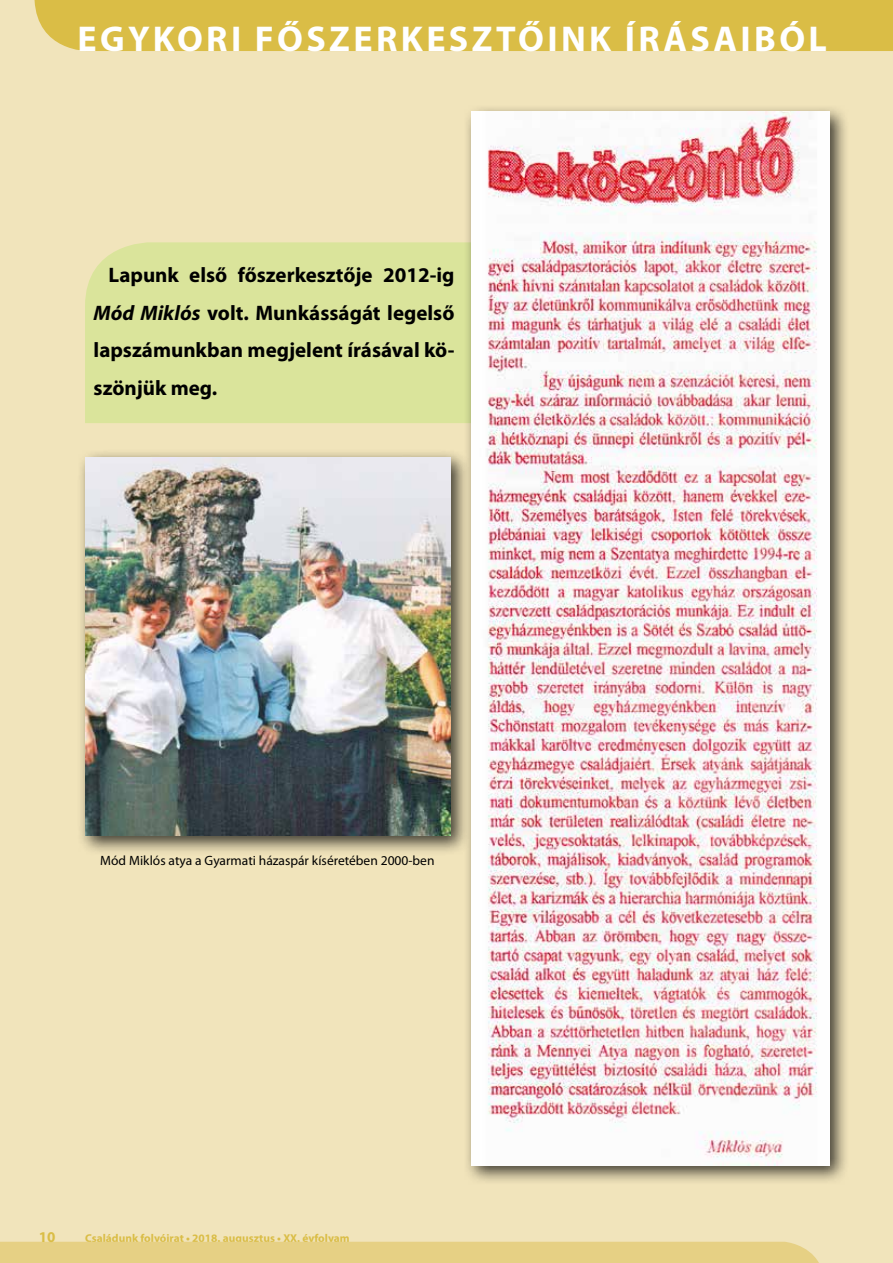
<style>
.page{position:relative;width:893px;height:1263px;background:#f1e4bb}
.page>*{position:absolute;margin:0;border:0;box-sizing:border-box;transform-origin:0 0}
.t1{font:700 36px "Myriad Pro";letter-spacing:.095em;color:#fff}
.t2{font:700 21px/37.5px "Myriad Pro";color:#000;text-align:justify}
.t3{font:700 15px "Myriad Pro";color:#dabd46}
.t4{font:13.5px "Myriad Pro";color:#000}
.t5{font:700 11.4px "Myriad Pro";color:#dabd46}
.s1{font-style:italic}
</style>
<div class="page">
<div style="left:0;top:1242px;width:819px;height:21px;background:#e6d084"></div>
<div style="left:35px;top:0;width:858px;height:51px;background:#dabd46"></div>
<div style="left:85px;top:242px;width:378px;height:181px;background:#dae49b"></div>
<div style="left:463px;top:103px;width:386px;height:1082px;background:#000;opacity:.75"></div>
<img style="left:471px;top:112px;width:358px;height:1053px">
<div style="left:77px;top:449px;width:393px;height:407px;background:#000;opacity:.75"></div>
<img style="left:85px;top:457px;width:365px;height:379px">
<h1 class="t1" style="left:78px;top:15px;width:751px">EGYKORI FŐSZERKESZTŐINK ÍRÁSAIBÓL</h1>
<p class="t2" style="left:94px;top:256px;width:362px;text-indent:15px">Lapunk első főszerkesztője 2012-ig <span class="s1">Mód Miklós</span> volt. Munkásságát legelső lapszámunkban megjelent írásával kö&shy;szönjük meg.</p>
<p class="t4" style="left:100px;top:852px;width:336px">Mód Miklós atya a Gyarmati házaspár kíséretében 2000-ben</p>
<p class="t3" style="left:39px;top:1227px;width:18px">10</p>
<p class="t5" style="left:85px;top:1230px;width:266px">Családunk folyóirat • 2018. augusztus • XX. évfolyam</p>
</div>
